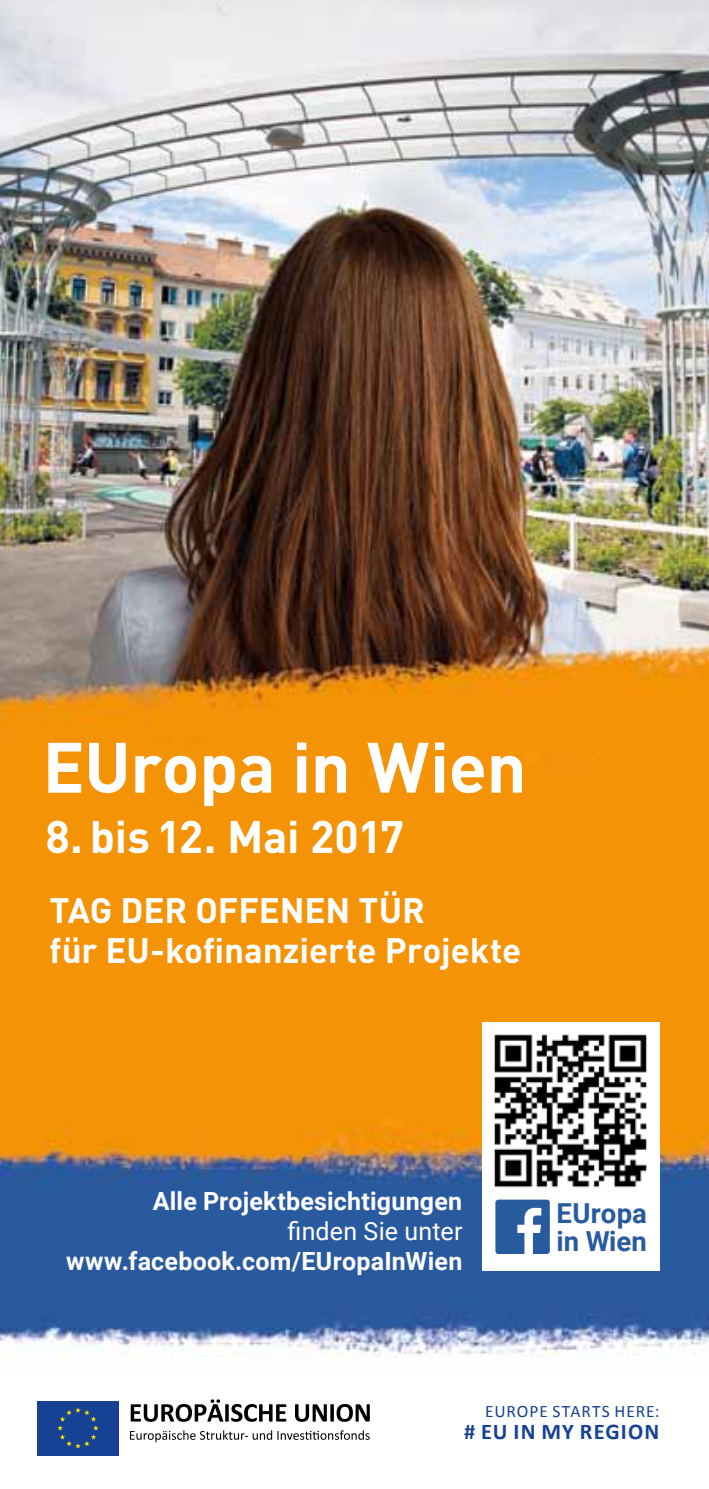
<style>
.page{position:relative;width:709px;height:1489px;background:#fff}
.page>*{position:absolute;margin:0;border:0;box-sizing:border-box;transform-origin:0 0}
.t1{font:700 70px "DIN";letter-spacing:-.01em;color:#fff}
.t2{font:700 45px "DIN";letter-spacing:-.005em;color:#fff}
.t3{font:700 35px/40px "DIN";letter-spacing:-.005em;color:#fff}
.t4{font:700 27.5px/28.8px "Roboto";letter-spacing:.005em;color:#285a9e}
.t5{font:700 25px "Roboto";letter-spacing:.01em;color:#fff}
.t6{font:25px "Roboto";letter-spacing:.01em;color:#fff}
.t7{font:700 22.5px "Calibri";letter-spacing:.05em;color:#164194}
.t8{font:17.5px "Calibri";letter-spacing:.05em;color:#164194}
</style>
<div class="page">
<img style="left:0;top:0;width:709px;height:1357px">
<div style="left:482px;top:1022px;width:177px;height:248px;background:#fff"></div>
<img style="left:494px;top:1034px;width:153px;height:154px">
<div style="left:495px;top:1199px;width:55px;height:54px;background:#285a9e;border-radius:3px"></div>
<svg style="left:517px;top:1207px;width:24px;height:46px"></svg>
<div style="left:37px;top:1400px;width:82px;height:55px;background:#164194"></div>
<svg style="left:57px;top:1407px;width:42px;height:41px"></svg>
<svg style="left:131px;top:1399px;width:155px;height:22px"></svg>
<svg style="left:295px;top:1404px;width:75px;height:17px"></svg>
<svg style="left:130px;top:1430px;width:240px;height:11px"></svg>
<h1 class="t1" style="left:43px;top:721px;width:485px">EUropa in Wien</h1>
<h2 class="t2" style="left:46px;top:807px;width:360px">8. bis 12. Mai 2017</h2>
<h3 class="t3" style="left:50px;top:889px;width:473px">Tag der offenen Tür<br>für EU-kofinanzierte Projekte</h3>
<p class="t5" style="left:153px;top:1183px;width:311px">Alle Projektbesichtigungen</p>
<p class="t6" style="left:287px;top:1213px;width:176px">finden Sie unter</p>
<p class="t5" style="left:66px;top:1243px;width:398px">www.facebook.com/EUropaInWien</p>
<p class="t4" style="left:556px;top:1197px;width:92px">EUropa in Wien</p>
<p class="t8" style="left:485px;top:1400px;width:176px">EUROPE STARTS HERE:</p>
<p class="t7" style="left:464px;top:1417px;width:196px"># EU IN MY REGION</p>
</div>
